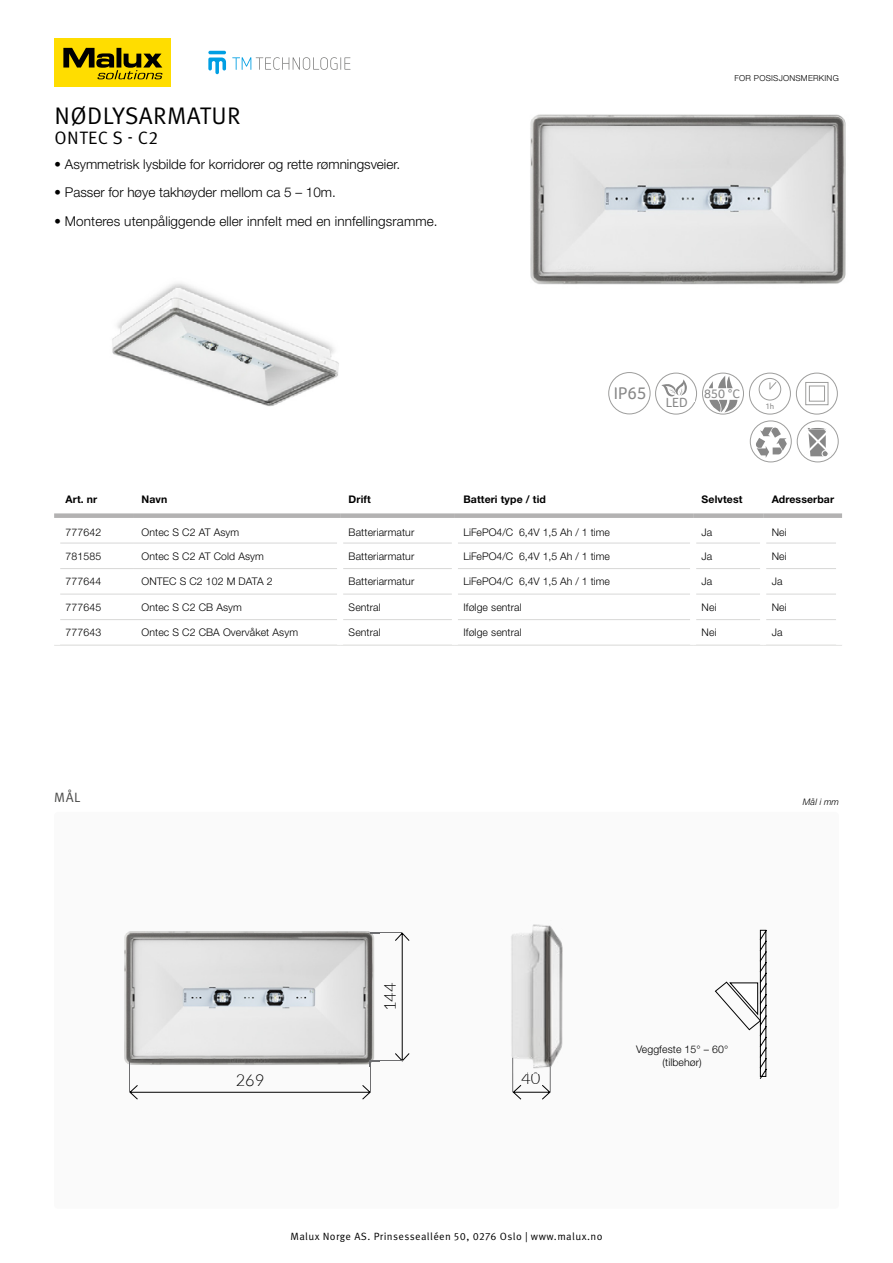
<style>
.page{position:relative;width:893px;height:1263px;background:#fff}
.page>*{position:absolute;margin:0;border:0;box-sizing:border-box;transform-origin:0 0}
.Huvudrubrik_Produktu{font:24px "Meta OT";letter-spacing:.02em;color:#000}
.Huvudrubrik_Produktu-2{font:18px "Meta OT";letter-spacing:.03em;color:#000}
.t1{font:17.4px "Foco";color:#878787}
.t2{font:300 16.5px "Lato";color:#000}
.t3{font:300 16.35px "Lato";color:#000}
.t4{font:13.65px "Foco";color:#878787}
.Malux_underrubrik_i{font:300 13.5px "Helvetica Neue LT Pro";color:#000}
.Rubrik_0_0_0_85K{font:13.5px "Meta OT";color:#4a4a49}
.t5{font:12.75px "Foco";color:#878787}
.Fließtext_GUIDLED{font:300 10.5px/12.6px "Helvetica Neue LT Pro";letter-spacing:.01em;color:#000;text-align:center}
.t6{font:10.5px "Meta OT";letter-spacing:.04em;color:#000}
.neutral{font:300 10.5px "Helvetica Neue LT Pro";letter-spacing:.01em;color:#000}
.Fließtext_GUIDLED-2{font:700 10.5px "Helvetica Neue LT Pro";letter-spacing:.01em;color:#000}
.Fließtext_GUIDLED-3{font:italic 300 9px "Helvetica Neue LT Pro";color:#000}
.t7{font:300 8.25px "Helvetica Neue LT Std";letter-spacing:.03em;color:#000}
.t8{font:8.1px "Foco";color:#878787}
.s1{font-family:"Meta OT";font-weight:400}
</style>
<div class="page">
<div style="left:55px;top:38px;width:116px;height:49px;background:#fd0"></div>
<svg style="left:63px;top:48px;width:99px;height:31px"></svg>
<svg style="left:208px;top:51px;width:143px;height:23px"></svg>
<img style="left:530px;top:114px;width:316px;height:171px">
<hr style="left:60px;top:543px;width:73px;height:1px;background:#d8d8d7">
<hr style="left:133px;top:543px;width:204px;height:1px;background:#d8d8d7">
<hr style="left:343px;top:543px;width:109px;height:1px;background:#d8d8d7">
<hr style="left:458px;top:543px;width:232px;height:1px;background:#d8d8d7">
<hr style="left:696px;top:543px;width:64px;height:1px;background:#d8d8d7">
<hr style="left:766px;top:543px;width:70px;height:1px;background:#d8d8d7">
<hr style="left:60px;top:568px;width:73px;height:1px;background:#d8d8d7">
<hr style="left:133px;top:568px;width:204px;height:1px;background:#d8d8d7">
<hr style="left:343px;top:568px;width:109px;height:1px;background:#d8d8d7">
<hr style="left:458px;top:568px;width:232px;height:1px;background:#d8d8d7">
<hr style="left:696px;top:568px;width:64px;height:1px;background:#d8d8d7">
<hr style="left:766px;top:568px;width:70px;height:1px;background:#d8d8d7">
<hr style="left:60px;top:594px;width:73px;height:1px;background:#d8d8d7">
<hr style="left:133px;top:594px;width:204px;height:1px;background:#d8d8d7">
<hr style="left:343px;top:594px;width:109px;height:1px;background:#d8d8d7">
<hr style="left:458px;top:594px;width:232px;height:1px;background:#d8d8d7">
<hr style="left:696px;top:594px;width:64px;height:1px;background:#d8d8d7">
<hr style="left:766px;top:594px;width:70px;height:1px;background:#d8d8d7">
<hr style="left:60px;top:619px;width:73px;height:1px;background:#d8d8d7">
<hr style="left:133px;top:619px;width:204px;height:1px;background:#d8d8d7">
<hr style="left:343px;top:619px;width:109px;height:1px;background:#d8d8d7">
<hr style="left:458px;top:619px;width:232px;height:1px;background:#d8d8d7">
<hr style="left:696px;top:619px;width:64px;height:1px;background:#d8d8d7">
<hr style="left:766px;top:619px;width:70px;height:1px;background:#d8d8d7">
<hr style="left:54px;top:645px;width:79px;height:1px;background:#d8d8d7">
<hr style="left:133px;top:645px;width:207px;height:1px;background:#d8d8d7">
<hr style="left:340px;top:645px;width:115px;height:1px;background:#d8d8d7">
<hr style="left:455px;top:645px;width:238px;height:1px;background:#d8d8d7">
<hr style="left:693px;top:645px;width:70px;height:1px;background:#d8d8d7">
<hr style="left:763px;top:645px;width:79px;height:1px;background:#d8d8d7">
<div style="left:54px;top:513px;width:79px;height:5px;background:#b3b2b2"></div>
<div style="left:133px;top:513px;width:207px;height:5px;background:#b3b2b2"></div>
<div style="left:340px;top:513px;width:115px;height:5px;background:#b3b2b2"></div>
<div style="left:455px;top:513px;width:238px;height:5px;background:#b3b2b2"></div>
<div style="left:693px;top:513px;width:70px;height:5px;background:#b3b2b2"></div>
<div style="left:763px;top:513px;width:79px;height:5px;background:#b3b2b2"></div>
<div style="left:655px;top:373px;width:42px;height:42px;border:1px solid #9d9d9c;border-radius:50%"></div>
<div style="left:659px;top:389px;width:36px;height:13px;background:#fff"></div>
<svg style="left:661px;top:379px;width:26px;height:18px"></svg>
<div style="left:702px;top:373px;width:42px;height:42px;border:1px solid #9d9d9c;border-radius:50%"></div>
<svg style="left:709px;top:376px;width:28px;height:36px"></svg>
<div style="left:749px;top:373px;width:42px;height:42px;border:1px solid #9d9d9c;border-radius:50%"></div>
<div style="left:759px;top:378px;width:22px;height:22px;border:1px solid #9d9d9c;border-radius:50%"></div>
<svg style="left:769px;top:381px;width:8px;height:9px"></svg>
<div style="left:796px;top:373px;width:42px;height:42px;border:1px solid #9d9d9c;border-radius:50%"></div>
<div style="left:805px;top:382px;width:23px;height:23px;border:1px solid #9d9d9c"></div>
<div style="left:809px;top:386px;width:16px;height:16px;border:1px solid #9d9d9c"></div>
<div style="left:750px;top:420px;width:42px;height:42px;border:1px solid #9d9d9c;border-radius:50%"></div>
<svg style="left:755px;top:427px;width:32px;height:31px"></svg>
<div style="left:797px;top:420px;width:42px;height:42px;border:1px solid #9d9d9c;border-radius:50%"></div>
<svg style="left:804px;top:428px;width:28px;height:29px"></svg>
<div style="left:54px;top:812px;width:785px;height:397px;background:#fafafa;border-radius:4px"></div>
<svg style="left:129px;top:1085px;width:242px;height:15px"></svg>
<svg style="left:394px;top:932px;width:16px;height:130px"></svg>
<hr style="left:129px;top:1061px;width:1px;height:31px;background:#6e6e70">
<hr style="left:370px;top:1061px;width:1px;height:31px;background:#6e6e70">
<hr style="left:370px;top:1061px;width:32px;height:1px;background:#6e6e70">
<hr style="left:371px;top:932px;width:31px;height:1px;background:#6e6e70">
<img style="left:124px;top:931px;width:255px;height:135px">
<svg style="left:370px;top:1061px;width:9px;height:5px"></svg>
<img style="left:511px;top:924px;width:52px;height:143px">
<svg style="left:513px;top:1066px;width:38px;height:34px"></svg>
<hr style="left:512px;top:1058px;width:1px;height:34px;background:#6e6e70">
<svg style="left:715px;top:929px;width:52px;height:150px"></svg>
<img style="left:112px;top:283px;width:227px;height:123px">
<div style="left:608px;top:372px;width:43px;height:42px;border:1px solid #9d9d9c;border-radius:50%"></div>
<p class="Huvudrubrik_Produktu" style="left:54px;top:102px;width:188px">NØDLYSARMATUR</p>
<p class="Huvudrubrik_Produktu-2" style="left:54px;top:127px;width:105px">ONTEC S - C2</p>
<p class="Malux_underrubrik_i" style="left:54px;top:156px;width:348px"><span class="s1">•</span> Asymmetrisk lysbilde for korridorer og rette rømningsveier.</p>
<p class="Malux_underrubrik_i" style="left:54px;top:184px;width:283px"><span class="s1">•</span> Passer for høye takhøyder mellom ca 5 – 10m.</p>
<p class="Malux_underrubrik_i" style="left:54px;top:213px;width:385px"><span class="s1">•</span> Monteres utenpåliggende eller innfelt med en innfellingsramme.</p>
<p class="t7" style="left:735px;top:73px;width:106px">FOR POSISJONSMERKING</p>
<p class="t1" style="left:614px;top:382px;width:34px">IP65</p>
<p class="t4" style="left:666px;top:395px;width:24px">LED</p>
<p class="t5" style="left:704px;top:387px;width:37px">850 °C</p>
<p class="t8" style="left:765px;top:401px;width:10px">1h</p>
<p class="Fließtext_GUIDLED-2" style="left:66px;top:492px;width:33px">Art. nr</p>
<p class="Fließtext_GUIDLED-2" style="left:142px;top:492px;width:27px">Navn</p>
<p class="Fließtext_GUIDLED-2" style="left:349px;top:492px;width:24px">Drift</p>
<p class="Fließtext_GUIDLED-2" style="left:463px;top:492px;width:84px">Batteri type / tid</p>
<p class="Fließtext_GUIDLED-2" style="left:702px;top:492px;width:42px">Selvtest</p>
<p class="Fließtext_GUIDLED-2" style="left:772px;top:492px;width:64px">Adresserbar</p>
<p class="Fließtext_GUIDLED" style="left:66px;top:526px;width:37px">777642</p>
<p class="neutral" style="left:142px;top:526px;width:99px">Ontec S C2 AT Asym</p>
<p class="Fließtext_GUIDLED" style="left:349px;top:526px;width:67px">Batteriarmatur</p>
<p class="Fließtext_GUIDLED" style="left:463px;top:526px;width:148px">LiFePO4/C 6,4V 1,5 Ah / 1 time</p>
<p class="Fließtext_GUIDLED" style="left:702px;top:526px;width:12px">Ja</p>
<p class="Fließtext_GUIDLED" style="left:772px;top:526px;width:16px">Nei</p>
<p class="Fließtext_GUIDLED" style="left:66px;top:549px;width:37px">781585</p>
<p class="Fließtext_GUIDLED" style="left:142px;top:549px;width:124px">Ontec S C2 AT Cold Asym</p>
<p class="Fließtext_GUIDLED" style="left:349px;top:549px;width:67px">Batteriarmatur</p>
<p class="Fließtext_GUIDLED" style="left:463px;top:549px;width:148px">LiFePO4/C 6,4V 1,5 Ah / 1 time</p>
<p class="Fließtext_GUIDLED" style="left:702px;top:549px;width:12px">Ja</p>
<p class="Fließtext_GUIDLED" style="left:772px;top:549px;width:16px">Nei</p>
<p class="Fließtext_GUIDLED" style="left:66px;top:575px;width:37px">777644</p>
<p class="Fließtext_GUIDLED" style="left:142px;top:575px;width:133px">ONTEC S C2 102 M DATA 2</p>
<p class="Fließtext_GUIDLED" style="left:349px;top:575px;width:67px">Batteriarmatur</p>
<p class="Fließtext_GUIDLED" style="left:463px;top:575px;width:148px">LiFePO4/C 6,4V 1,5 Ah / 1 time</p>
<p class="Fließtext_GUIDLED" style="left:702px;top:575px;width:12px">Ja</p>
<p class="Fließtext_GUIDLED" style="left:772px;top:575px;width:12px">Ja</p>
<p class="Fließtext_GUIDLED" style="left:66px;top:600px;width:37px">777645</p>
<p class="neutral" style="left:142px;top:600px;width:102px">Ontec S C2 CB Asym</p>
<p class="Fließtext_GUIDLED" style="left:349px;top:600px;width:34px">Sentral</p>
<p class="Fließtext_GUIDLED" style="left:463px;top:600px;width:60px">Ifølge sentral</p>
<p class="Fließtext_GUIDLED" style="left:702px;top:600px;width:16px">Nei</p>
<p class="Fließtext_GUIDLED" style="left:772px;top:600px;width:16px">Nei</p>
<p class="Fließtext_GUIDLED" style="left:66px;top:626px;width:37px">777643</p>
<p class="neutral" style="left:142px;top:626px;width:158px">Ontec S C2 CBA Overvåket Asym</p>
<p class="Fließtext_GUIDLED" style="left:349px;top:626px;width:34px">Sentral</p>
<p class="Fließtext_GUIDLED" style="left:463px;top:626px;width:60px">Ifølge sentral</p>
<p class="Fließtext_GUIDLED" style="left:702px;top:626px;width:16px">Nei</p>
<p class="Fließtext_GUIDLED" style="left:772px;top:626px;width:12px">Ja</p>
<p class="Rubrik_0_0_0_85K" style="left:54px;top:789px;width:28px">MÅL</p>
<p class="Fließtext_GUIDLED-3" style="left:803px;top:797px;width:38px">Mål i mm</p>
<h3 class="t3" style="left:236px;top:1071px;width:30px">269</h3>
<h3 class="t3" style="left:381px;top:1011px;width:30px;rotate:-90deg">144</h3>
<h3 class="t2" style="left:521px;top:1069px;width:21px">40</h3>
<p class="Fließtext_GUIDLED" style="left:636px;top:1043px;width:94px">Veggfeste 15° – 60° (tilbehør)</p>
<p class="t6" style="left:290px;top:1230px;width:313px">Malux Norge AS. Prinsessealléen 50, 0276 Oslo | www.malux.no</p>
</div>
